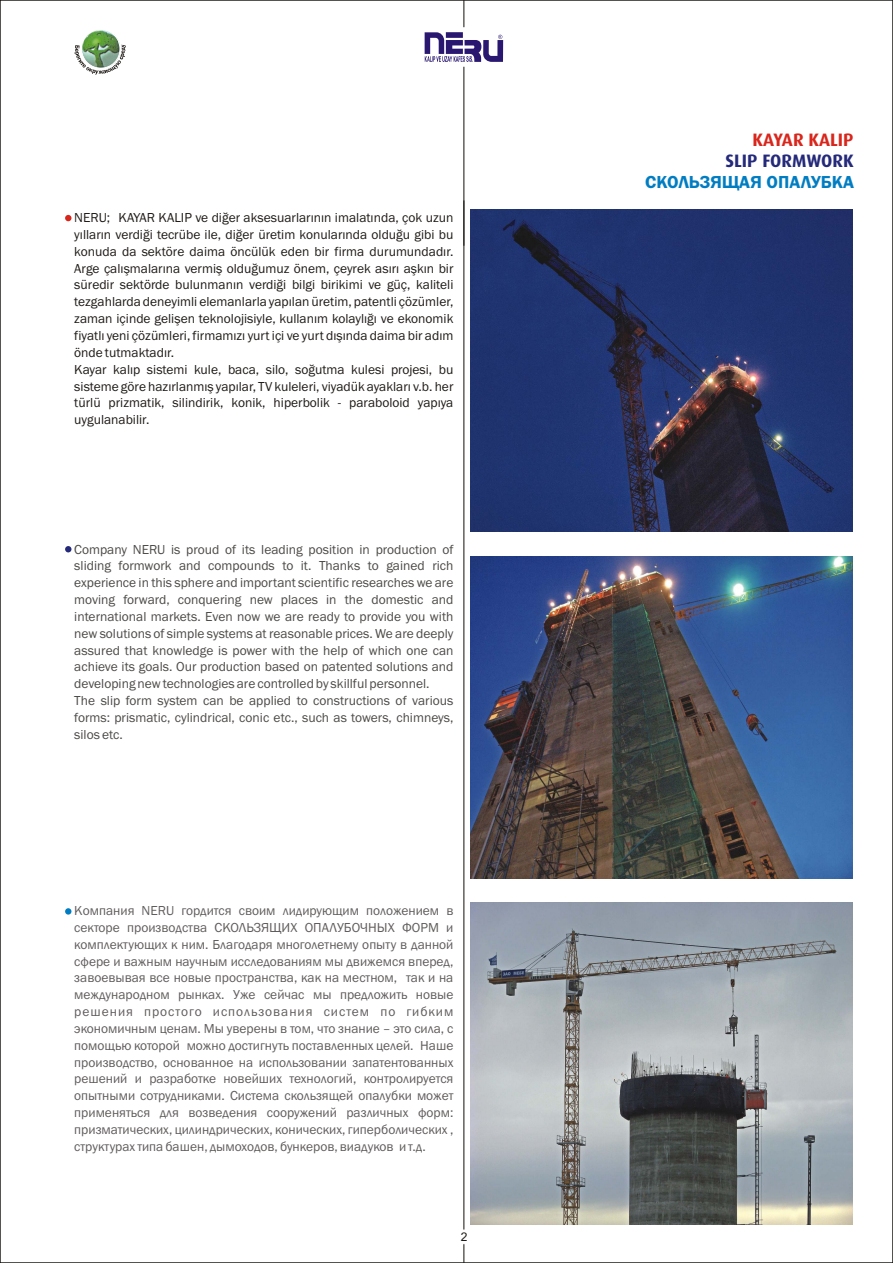
<style>
.page{position:relative;width:893px;height:1263px;background:#fff}
.page>*{position:absolute;margin:0;border:0;box-sizing:border-box;transform-origin:0 0}
.t1{font:600 18px "Franklin Gothic";color:#007dc2}
.t2{font:700 18px "Dax";color:#24297a}
.t3{font:700 18px "Dax";color:#d9261c}
.t4{font:13.5px/16.8px "Franklin Gothic";color:#615c5c;text-align:justify}
.t5{font:13.5px/16.8px "Franklin Gothic";color:#1f1a17}
.t6{font:13.5px/16.8px "Franklin Gothic";color:#4d4a47}
.t7{font:12px "Arial";color:#1f1a17}
</style>
<div class="page">
<svg style="left:65px;top:215px;width:6px;height:6px"></svg>
<svg style="left:65px;top:908px;width:6px;height:6px"></svg>
<svg style="left:65px;top:546px;width:6px;height:6px"></svg>
<svg style="left:425px;top:2px;width:78px;height:60px"></svg>
<hr style="left:463px;top:67px;width:1px;height:179px;background:#1f1a17">
<img style="left:470px;top:210px;width:383px;height:322px">
<img style="left:83px;top:31px;width:36px;height:14px">
<div style="left:81px;top:29px;width:39px;height:39px;border:1px solid #fff;border-radius:50%"></div>
<svg style="left:74px;top:45px;width:52px;height:30px"></svg>
<hr style="left:463px;top:200px;width:1px;height:1063px;background:#1f1a17">
<svg style="left:463px;top:1230px;width:1px;height:14px"></svg>
<img style="left:470px;top:903px;width:383px;height:322px">
<img style="left:470px;top:556px;width:383px;height:322px">
<p class="t5" style="left:74px;top:210px;width:381px">NERU; KAYAR KALIP ve diğer aksesuarlarının imalatında, çok uzun yılların verdiği tecrübe ile, diğer üretim konularında olduğu gibi bu konuda da sektöre daima öncülük eden bir firma durumundadır.<br>Arge çalışmalarına vermiş olduğumuz önem, çeyrek asırı aşkın bir süredir sektörde bulunmanın verdiği bilgi birikimi ve güç, kaliteli tezgahlarda deneyimli elemanlarla yapılan üretim, patentli çözümler, zaman içinde gelişen teknolojisiyle, kullanım kolaylığı ve ekonomik fiyatlı yeni çözümleri, firmamızı yurt içi ve yurt dışında daima bir adım önde tutmaktadır.<br>Kayar kalıp sistemi kule, baca, silo, soğutma kulesi projesi, bu sisteme göre hazırlanmış yapılar, TV kuleleri, viyadük ayakları v.b. her türlü prizmatik, silindirik, konik, hiperbolik - paraboloid yapıya uygulanabilir.</p>
<p class="t6" style="left:74px;top:542px;width:381px">Company NERU is proud of its leading position in production of sliding formwork and compounds to it. Thanks to gained rich experience in this sphere and important scientific researches we are moving forward, conquering new places in the domestic and international markets. Even now we are ready to provide you with new solutions of simple systems at reasonable prices. We are deeply assured that knowledge is power with the help of which one can achieve its goals. Our production based on patented solutions and developing new technologies are controlled by skillful personnel.<br>The slip form system can be applied to constructions of various forms: prismatic, cylindrical, conic etc., such as towers, chimneys, silos etc.</p>
<p class="t4" style="left:74px;top:903px;width:381px">Компания NERU гордится своим лидирующим положением в секторе производства СКОЛЬЗЯЩИХ ОПАЛУБОЧНЫХ ФОРМ и комплектующих к ним. Благодаря многолетнему опыту в данной сфере и важным научным исследованиям мы движемся вперед, завоевывая все новые пространства, как на местном, так и на международном рынках. Уже сейчас мы предложить новые решения простого использования систем по гибким экономичным ценам. Мы уверены в том, что знание – это сила, с помощью которой можно достигнуть поставленных целей. Наше производство, основанное на использовании запатентованных решений и разработке новейших технологий, контролируется опытными сотрудниками. Система скользящей опалубки может применяться для возведения сооружений различных форм: призматических, цилиндрических, конических, гиперболических , структурах типа башен, дымоходов, бункеров, виадуков и т.д.</p>
<p class="t7" style="left:461px;top:1232px;width:8px">2</p>
<h1 class="t3" style="left:753px;top:131px;width:102px">KAYAR KALIP</h1>
<h1 class="t2" style="left:725px;top:152px;width:130px">SLIP FORMWORK</h1>
<h1 class="t1" style="left:645px;top:175px;width:210px">СКОЛЬЗЯЩАЯ ОПАЛУБКА</h1>
</div>
